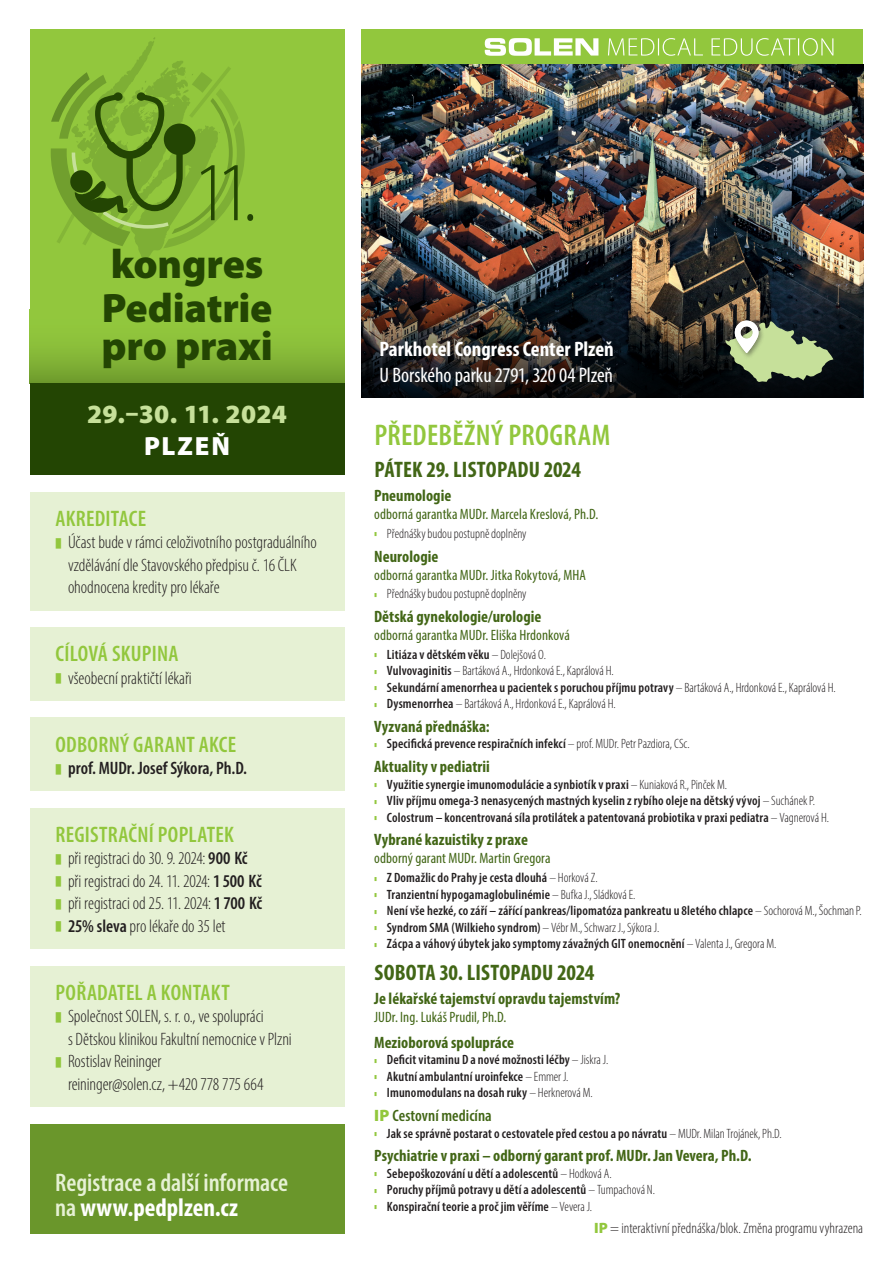
<style>
.page{position:relative;width:893px;height:1263px;background:#fff}
.page>*{position:absolute;margin:0;border:0;box-sizing:border-box;transform-origin:0 0}
.t1{font:300 condensed 84.6px "Myriad Pro";color:#234503}
.t2{font:900 41.25px/44.4px "Myriad Pro";letter-spacing:-.005em;color:#234503}
.nadpisek_box{font:600 condensed 30px "Myriad Pro";letter-spacing:.01em;color:#92c73d}
.t3{font:900 26.4px/31.7px "Myriad Pro";letter-spacing:.015em;color:#c6e09a;text-align:center}
.t4{font:600 condensed 25.5px/25.5px "Myriad Pro";letter-spacing:-.005em;color:#e6f1d4}
.t5{font:600 condensed 22.5px "Myriad Pro";letter-spacing:.01em;color:#92c73d}
._00_-_den{font:700 condensed 22.5px "Myriad Pro";letter-spacing:.005em;color:#426616}
._01{font:condensed 21px "Myriad Pro";letter-spacing:-.005em;color:#fff}
._01-2{font:700 condensed 21px "Myriad Pro";color:#fff}
.t6{font:300 condensed 18px/22.5px "Myriad Pro";letter-spacing:-.005em;color:#231f20}
.t7{font:600 condensed 18px "Myriad Pro";color:#231f20}
._01-3{font:700 condensed 16.5px "Myriad Pro";letter-spacing:.005em;color:#426616}
._01-4{font:600 condensed 16.5px "Myriad Pro";letter-spacing:.005em;color:#426616}
._02{font:condensed 15px "Myriad Pro";letter-spacing:.005em;color:#426616}
.program_2_odrazka{font:300 condensed 15px "Myriad Pro";color:#231f20}
.t8{font:600 condensed 13.5px "Myriad Pro";letter-spacing:.01em;color:#231f20}
.t9{font:300 condensed 13.5px "Myriad Pro";letter-spacing:-.005em;color:#231f20}
.s1{color:#fff}
.s2{color:#92c73d}
.s3{font-weight:600}
.s4{font-weight:700;color:#fff}
.s5{font-weight:300}
.s6{font-weight:900;font-stretch:normal;color:#92c73d}
</style>
<div class="page">
<div style="left:30px;top:492px;width:314px;height:118px;background:#e6f1d4"></div>
<div style="left:30px;top:627px;width:314px;height:74px;background:#e6f1d4"></div>
<div style="left:30px;top:718px;width:314px;height:73px;background:#e6f1d4"></div>
<div style="left:30px;top:808px;width:314px;height:141px;background:#e6f1d4"></div>
<div style="left:30px;top:966px;width:314px;height:141px;background:#e6f1d4"></div>
<div style="left:30px;top:1124px;width:314px;height:109px;background:#6a962b"></div>
<div style="left:30px;top:30px;width:314px;height:445px;background:#92c73d"></div>
<div style="left:30px;top:310px;width:314px;height:73px;background:linear-gradient(to bottom,#99d040,#75a330)"></div>
<div style="left:30px;top:383px;width:314px;height:92px;background:#234503"></div>
<svg style="left:51px;top:37px;width:194px;height:223px"></svg>
<img style="left:361px;top:64px;width:502px;height:217px">
<img style="left:361px;top:281px;width:502px;height:116px">
<div style="left:732px;top:318px;width:33px;height:42px;background:#231f20;opacity:.45"></div>
<svg style="left:725px;top:321px;width:108px;height:61px;background:#80906d"></svg>
<div style="left:361px;top:30px;width:502px;height:34px;background:#92c73d"></div>
<svg style="left:485px;top:38px;width:113px;height:18px"></svg>
<svg style="left:608px;top:38px;width:225px;height:18px"></svg>
<p class="t1" style="left:195px;top:142px;width:64px">11.</p>
<p class="t2" style="left:102px;top:240px;width:172px">kongres<br>Pediatrie</p>
<p class="t2" style="left:101px;top:323px;width:173px">pro praxi</p>
<p class="t3" style="left:87px;top:397px;width:201px">29.–30. 11. 2024<br><span class="s1">PLZEŇ</span></p>
<p class="t5" style="left:56px;top:504px;width:92px">AKREDITACE</p>
<p class="t6" style="left:68px;top:531px;width:250px;text-indent:-13px"><span class="s2">■</span> Účast bude v rámci celoživotního postgraduálního vzdělávání dle Stavovského předpisu č. 16 ČLK ohodnocena kredity pro lékaře</p>
<p class="t5" style="left:56px;top:640px;width:124px">CÍLOVÁ SKUPINA</p>
<p class="t6" style="left:55px;top:666px;width:138px"><span class="s2">■</span> všeobecní praktičtí lékaři</p>
<p class="t5" style="left:56px;top:730px;width:182px">ODBORNÝ GARANT AKCE</p>
<p class="t7" style="left:55px;top:757px;width:193px"><span class="s2">■</span> prof. MUDr. Josef Sýkora, Ph.D.</p>
<p class="t5" style="left:56px;top:821px;width:180px">REGISTRAČNÍ POPLATEK</p>
<p class="t6" style="left:55px;top:847px;width:194px"><span class="s2">■</span> při registraci do 30. 9. 2024: <span class="s3">900 Kč</span></p>
<p class="t6" style="left:55px;top:870px;width:208px"><span class="s2">■</span> při registraci do 24. 11. 2024: <span class="s3">1 500 Kč</span></p>
<p class="t6" style="left:55px;top:892px;width:208px"><span class="s2">■</span> při registraci od 25. 11. 2024: <span class="s3">1 700 Kč</span></p>
<p class="t6" style="left:55px;top:915px;width:172px"><span class="s2">■</span> <span class="s3">25% sleva</span> pro lékaře do 35 let</p>
<p class="t5" style="left:56px;top:978px;width:176px">POŘADATEL A KONTAKT</p>
<p class="t6" style="left:68px;top:1005px;width:225px;text-indent:-13px"><span class="s2">■</span> Společnost SOLEN, s. r. o., ve spolupráci<br>s Dětskou klinikou Fakultní nemocnice v Plzni</p>
<p class="t6" style="left:68px;top:1050px;width:197px;text-indent:-13px"><span class="s2">■</span> Rostislav Reininger<br>reininger@solen.cz, +420 778 775 664</p>
<p class="t4" style="left:55px;top:1169px;width:234px">Registrace a další informace na <span class="s4">www.pedplzen.cz</span></p>
<p class="_01-2" style="left:379px;top:336px;width:236px">Parkhotel Congress Center Plzeň</p>
<p class="_01" style="left:379px;top:362px;width:235px">U Borského parku 2791, 320 04 Plzeň</p>
<p class="nadpisek_box" style="left:374px;top:417px;width:237px">PŘEDEBĚŽNÝ PROGRAM</p>
<p class="_00_-_den" style="left:374px;top:456px;width:208px">PÁTEK 29. LISTOPADU 2024</p>
<p class="_01-3" style="left:374px;top:485px;width:79px">Pneumologie</p>
<p class="_02" style="left:374px;top:505px;width:226px">odborná garantka MUDr. Marcela Kreslová, Ph.D.</p>
<p class="t9" style="left:387px;top:525px;width:141px">Přednášky budou postupně doplněny</p>
<p class="_01-3" style="left:374px;top:546px;width:66px">Neurologie</p>
<p class="_02" style="left:374px;top:566px;width:213px">odborná garantka MUDr. Jitka Rokytová, MHA</p>
<p class="t9" style="left:387px;top:586px;width:141px">Přednášky budou postupně doplněny</p>
<p class="_01-3" style="left:374px;top:606px;width:169px">Dětská gynekologie/urologie</p>
<p class="_02" style="left:374px;top:626px;width:197px">odborná garantka MUDr. Eliška Hrdonková</p>
<p class="t8" style="left:387px;top:646px;width:161px">Litiáza v dětském věku <span class="s5">– Dolejšová O.</span></p>
<p class="t9" style="left:387px;top:663px;width:228px"><span class="s3">Vulvovaginitis</span> – Bartáková A., Hrdonková E., Kaprálová H.</p>
<p class="t8" style="left:387px;top:679px;width:450px">Sekundární amenorrhea u pacientek s poruchou příjmu potravy <span class="s5">– Bartáková A., Hrdonková E., Kaprálová H.</span></p>
<p class="t9" style="left:387px;top:696px;width:230px"><span class="s3">Dysmenorrhea</span> – Bartáková A., Hrdonková E., Kaprálová H.</p>
<p class="_01-3" style="left:374px;top:716px;width:117px">Vyzvaná přednáška:</p>
<p class="t8" style="left:387px;top:736px;width:304px">Specifická prevence respiračních infekcí <span class="s5">– prof. MUDr. Petr Pazdiora, CSc.</span></p>
<p class="_01-3" style="left:374px;top:756px;width:117px">Aktuality v pediatrii</p>
<p class="t8" style="left:387px;top:776px;width:342px">Využitie synergie imunomodulácie a synbiotík v praxi <span class="s5">– Kuniaková R., Pinček M.</span></p>
<p class="t8" style="left:387px;top:792px;width:430px">Vliv příjmu omega-3 nenasycených mastných kyselin z rybího oleje na dětský vývoj <span class="s5">– Suchánek P.</span></p>
<p class="t8" style="left:387px;top:809px;width:444px">Colostrum – koncentrovaná síla protilátek a patentovaná probiotika v praxi pediatra <span class="s5">– Vagnerová H.</span></p>
<p class="_01-3" style="left:374px;top:829px;width:155px">Vybrané kazuistiky z praxe</p>
<p class="_02" style="left:374px;top:849px;width:178px">odborný garant MUDr. Martin Gregora</p>
<p class="t8" style="left:387px;top:869px;width:212px">Z Domažlic do Prahy je cesta dlouhá <span class="s5">– Horková Z.</span></p>
<p class="t8" style="left:387px;top:886px;width:250px">Tranzientní hypogamaglobulinémie <span class="s5">– Bufka J., Sládková E.</span></p>
<p class="t8" style="left:387px;top:902px;width:476px">Není vše hezké, co září – zářící pankreas/lipomatóza pankreatu u 8letého chlapce <span class="s5">– Sochorová M., Šochman P.</span></p>
<p class="t8" style="left:387px;top:919px;width:274px">Syndrom SMA (Wilkieho syndrom) <span class="s5">– Vébr M., Schwarz J., Sýkora J.</span></p>
<p class="t8" style="left:387px;top:935px;width:391px">Zácpa a váhový úbytek jako symptomy závažných GIT onemocnění <span class="s5">– Valenta J., Gregora M.</span></p>
<p class="_00_-_den" style="left:374px;top:959px;width:221px">SOBOTA 30. LISTOPADU 2024</p>
<p class="_01-3" style="left:374px;top:988px;width:248px">Je lékařské tajemství opravdu tajemstvím?</p>
<p class="_02" style="left:374px;top:1008px;width:134px">JUDr. Ing. Lukáš Prudil, Ph.D.</p>
<p class="_01-3" style="left:374px;top:1032px;width:141px">Mezioborová spolupráce</p>
<p class="t8" style="left:387px;top:1052px;width:223px">Deficit vitaminu D a nové možnosti léčby <span class="s5">– Jiskra J.</span></p>
<p class="t8" style="left:387px;top:1068px;width:183px">Akutní ambulantní uroinfekce <span class="s5">– Emmer J.</span></p>
<p class="t8" style="left:387px;top:1085px;width:207px">Imunomodulans na dosah ruky <span class="s5">– Herknerová M.</span></p>
<p class="_01-4" style="left:374px;top:1105px;width:119px"><span class="s6">IP</span> Cestovní medicína</p>
<p class="t8" style="left:387px;top:1125px;width:396px">Jak se správně postarat o cestovatele před cestou a po návratu <span class="s5">– MUDr. Milan Trojánek, Ph.D.</span></p>
<p class="_01-3" style="left:374px;top:1146px;width:379px">Psychiatrie v praxi – odborný garant prof. MUDr. Jan Vevera, Ph.D.</p>
<p class="t8" style="left:387px;top:1165px;width:226px">Sebepoškozování u dětí a adolescentů <span class="s5">– Hodková A.</span></p>
<p class="t8" style="left:387px;top:1182px;width:270px">Poruchy příjmů potravy u dětí a adolescentů <span class="s5">– Tumpachová N.</span></p>
<p class="t8" style="left:387px;top:1198px;width:207px">Konspirační teorie a proč jim věříme <span class="s5">– Vevera J.</span></p>
<p class="program_2_odrazka" style="left:594px;top:1219px;width:271px"><span class="s6">IP</span> = interaktivní přednáška/blok. Změna programu vyhrazena</p>
</div>
